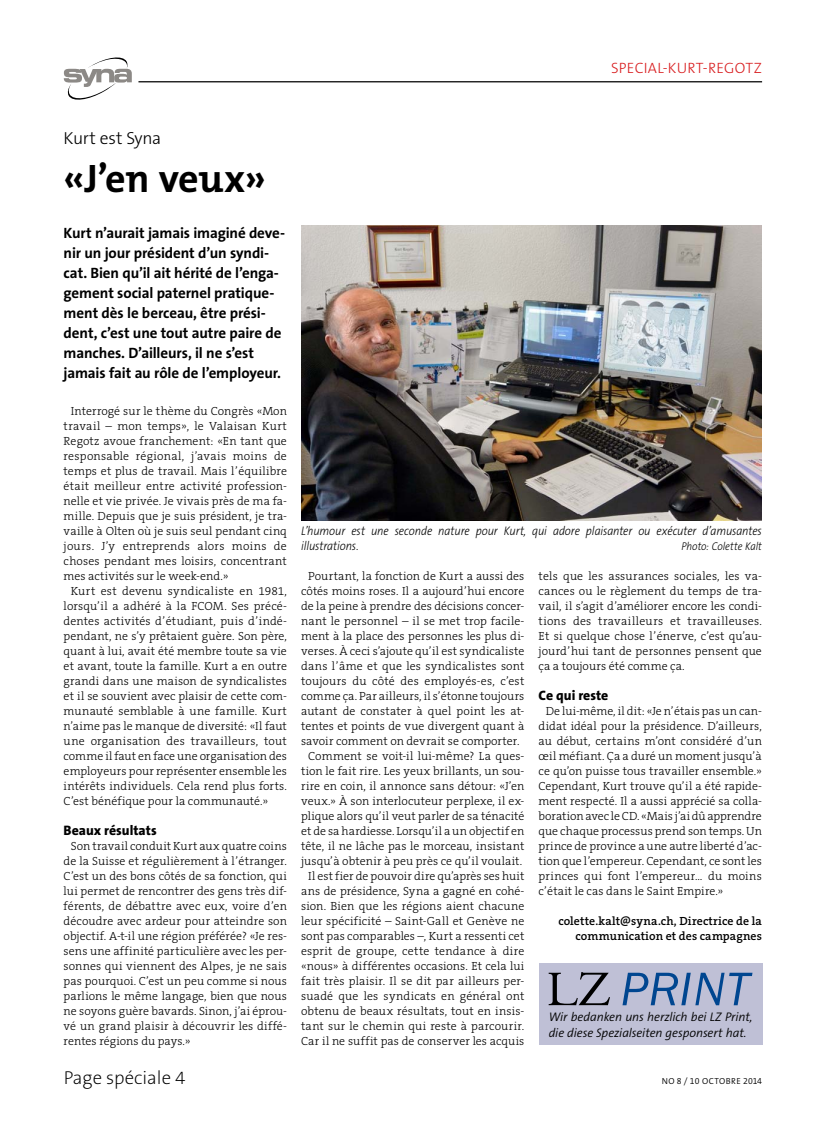
<style>
.page{position:relative;width:833px;height:1134px;background:#fff}
.page>*{position:absolute;margin:0;border:0;box-sizing:border-box;transform-origin:0 0}
.t1{font:700 40px "The Mix B W7";letter-spacing:-.01em;color:#000}
.t2{font:200 18.75px "The Sans B W2";color:#000}
.t3{font:300 17.5px "The Sans B W3";letter-spacing:-.02em;color:#000}
.t4{font:700 15px/20px "The Sans B W7";letter-spacing:-.01em;color:#000}
.t5{font:300 15px "The Sans B W3";letter-spacing:.015em;color:#d81c1e}
.t6{font:800 13.75px "The Sans B W8";color:#000}
.t7{font:italic 300 12.5px/15px "The Sans B W3";letter-spacing:-.01em;color:#000;scale:.9 1}
.t8{font:italic 300 12.5px/15.6px "The Sans B W4";letter-spacing:-.01em;color:#000}
.t9{font:300 11.88px/15px "The Serif B W3";letter-spacing:.005em;color:#000;text-align:justify}
.t10{font:600 11.88px/15px "The Serif B W6";letter-spacing:.01em;color:#000;text-align:right}
.t11{font:italic 300 11.25px "The Sans B W3";letter-spacing:-.005em;color:#000;scale:.9 1}
.t12{font:300 8.75px "The Sans B W4";letter-spacing:.04em;color:#000}
</style>
<div class="page">
<svg style="left:64px;top:57px;width:68px;height:43px"></svg>
<hr style="left:138px;top:81px;width:624px;height:1px;background:#000">
<div style="left:539px;top:963px;width:223px;height:82px;background:#bfc0d6"></div>
<svg style="left:622px;top:973px;width:130px;height:32px"></svg>
<svg style="left:548px;top:972px;width:62px;height:33px"></svg>
<img style="left:301px;top:226px;width:461px;height:294px">
<p class="t5" style="left:611px;top:58px;width:152px">SPECIAL-KURT-REGOTZ</p>
<h3 class="t3" style="left:64px;top:127px;width:99px">Kurt est Syna</h3>
<h1 class="t1" style="left:64px;top:153px;width:204px">«J’en veux»</h1>
<p class="t4" style="left:64px;top:223px;width:223px">Kurt n’aurait jamais imaginé deve&shy;nir un jour président d’un syndi&shy;cat. Bien qu’il ait hérité de l’enga&shy;gement social paternel pratique&shy;ment dès le berceau, être prési&shy;dent, c’est une tout autre paire de manches. D’ailleurs, il ne s’est jamais fait au rôle de l’employeur.</p>
<p class="t9" style="left:71px;top:404px;width:218px">Interrogé sur le thème du Congrès «Mon</p>
<p class="t9" style="left:64px;top:419px;width:225px">travail – mon temps», le Valaisan Kurt</p>
<p class="t9" style="left:64px;top:434px;width:225px">Regotz avoue franchement: «En tant que</p>
<p class="t9" style="left:64px;top:449px;width:225px">responsable régional, j’avais moins de</p>
<p class="t9" style="left:64px;top:464px;width:225px">temps et plus de travail. Mais l’équilibre</p>
<p class="t9" style="left:64px;top:479px;width:225px">était meilleur entre activité profession-</p>
<p class="t9" style="left:64px;top:494px;width:225px">nelle et vie privée. Je vivais près de ma fa-</p>
<p class="t9" style="left:64px;top:509px;width:225px">mille. Depuis que je suis président, je tra-</p>
<p class="t9" style="left:64px;top:524px;width:225px">vaille à Olten où je suis seul pendant cinq</p>
<p class="t9" style="left:64px;top:539px;width:225px">jours. J’y entreprends alors moins de</p>
<p class="t9" style="left:64px;top:554px;width:225px">choses pendant mes loisirs, concentrant</p>
<p class="t9" style="left:64px;top:569px;width:166px">mes activités sur le week-end.»</p>
<p class="t9" style="left:71px;top:584px;width:218px">Kurt est devenu syndicaliste en 1981,</p>
<p class="t9" style="left:64px;top:599px;width:225px">lorsqu’il a adhéré à la FCOM. Ses précé-</p>
<p class="t9" style="left:64px;top:614px;width:225px">dentes activités d’étudiant, puis d’indé-</p>
<p class="t9" style="left:64px;top:629px;width:225px">pendant, ne s’y prêtaient guère. Son père,</p>
<p class="t9" style="left:64px;top:644px;width:225px">quant à lui, avait été membre toute sa vie</p>
<p class="t9" style="left:64px;top:659px;width:225px">et avant, toute la famille. Kurt a en outre</p>
<p class="t9" style="left:64px;top:674px;width:225px">grandi dans une maison de syndicalistes</p>
<p class="t9" style="left:64px;top:689px;width:225px">et il se souvient avec plaisir de cette com-</p>
<p class="t9" style="left:64px;top:704px;width:225px">munauté semblable à une famille. Kurt</p>
<p class="t9" style="left:64px;top:719px;width:225px">n’aime pas le manque de diversité: «Il faut</p>
<p class="t9" style="left:64px;top:734px;width:225px">une organisation des travailleurs, tout</p>
<p class="t9" style="left:64px;top:749px;width:225px">comme il faut en face une organisation des</p>
<p class="t9" style="left:64px;top:764px;width:225px">employeurs pour représenter ensemble les</p>
<p class="t9" style="left:64px;top:779px;width:225px">intérêts individuels. Cela rend plus forts.</p>
<p class="t9" style="left:64px;top:794px;width:206px">C’est bénéfique pour la communauté.»</p>
<p class="t6" style="left:64px;top:822px;width:95px">Beaux résultats</p>
<p class="t9" style="left:64px;top:839px;width:225px;text-indent:7px">Son travail conduit Kurt aux quatre coins de la Suisse et régulièrement à l’étranger.<br>C’est un des bons côtés de sa fonction, qui lui permet de rencontrer des gens très dif&shy;férents, de débattre avec eux, voire d’en découdre avec ardeur pour atteindre son objectif. A-t-il une région préférée? «Je res&shy;sens une affinité particulière avec les per&shy;sonnes qui viennent des Alpes, je ne sais pas pourquoi. C’est un peu comme si nous parlions le même langage, bien que nous ne soyons guère bavards. Sinon, j’ai éprou&shy;vé un grand plaisir à découvrir les diffé&shy;rentes régions du pays.»</p>
<h2 class="t2" style="left:64px;top:1066px;width:123px">Page spéciale 4</h2>
<p class="t7" style="left:301px;top:524px;width:513px">L’humour est une seconde nature pour Kurt, qui adore plaisanter ou exécuter d’amusantes illustrations.</p>
<p class="t11" style="left:681px;top:540px;width:91px">Photo: Colette Kalt</p>
<p class="t9" style="left:301px;top:569px;width:225px;text-align:center">Pourtant, la fonction de Kurt a aussi des côtés moins roses. Il a aujourd’hui encore de la peine à prendre des décisions concer&shy;nant le personnel – il se met trop facile&shy;ment à la place des personnes les plus di&shy;verses. À ceci s’ajoute qu’il est syndicaliste dans l’âme et que les syndicalistes sont toujours du côté des employés-es, c’est comme ça. Par ailleurs, il s’étonne toujours autant de constater à quel point les at&shy;tentes et points de vue divergent quant à savoir comment on devrait se comporter.<br>Comment se voit-il lui-même? La ques&shy;tion le fait rire. Les yeux brillants, un sou&shy;rire en coin, il annonce sans détour: «J’en veux.» À son interlocuteur perplexe, il ex&shy;plique alors qu’il veut parler de sa ténacité et de sa hardiesse. Lorsqu’il a un objectif en tête, il ne lâche pas le morceau, insistant jusqu’à obtenir à peu près ce qu’il voulait.<br>Il est fier de pouvoir dire qu’après ses huit ans de présidence, Syna a gagné en cohé&shy;sion. Bien que les régions aient chacune leur spécificité – Saint-Gall et Genève ne sont pas comparables –, Kurt a ressenti cet esprit de groupe, cette tendance à dire «nous» à différentes occasions. Et cela lui fait très plaisir. Il se dit par ailleurs per&shy;suadé que les syndicats en général ont obtenu de beaux résultats, tout en insis&shy;tant sur le chemin qui reste à parcourir.<br>Car il ne suffit pas de conserver les acquis</p>
<p class="t9" style="left:538px;top:569px;width:225px">tels que les assurances sociales, les va&shy;cances ou le règlement du temps de tra&shy;vail, il s’agit d’améliorer encore les condi&shy;tions des travailleurs et travailleuses.<br>Et si quelque chose l’énerve, c’est qu’au&shy;jourd’hui tant de personnes pensent que ça a toujours été comme ça.</p>
<p class="t6" style="left:538px;top:687px;width:71px">Ce qui reste</p>
<p class="t9" style="left:538px;top:704px;width:225px;text-indent:7px">De lui-même, il dit: «Je n’étais pas un can&shy;didat idéal pour la présidence. D’ailleurs, au début, certains m’ont considéré d’un œil méfiant. Ça a duré un moment jusqu’à ce qu’on puisse tous travailler ensemble.» Cependant, Kurt trouve qu’il a été rapide&shy;ment respecté. Il a aussi apprécié sa colla&shy;boration avec le CD. «Mais j’ai dû apprendre que chaque processus prend son temps. Un prince de province a une autre liberté d’ac&shy;tion que l’empereur. Cependant, ce sont les princes qui font l’empereur… du moins c’était le cas dans le Saint Empire.»</p>
<p class="t10" style="left:558px;top:914px;width:205px">colette.kalt@syna.ch, Directrice de la communication et des campagnes</p>
<p class="t8" style="left:548px;top:1009px;width:205px">Wir bedanken uns herzlich bei LZ Print, die diese Spezialseiten gesponsert hat.</p>
<p class="t12" style="left:662px;top:1076px;width:102px">NO 8 / 10 OCTOBRE 2014</p>
</div>
